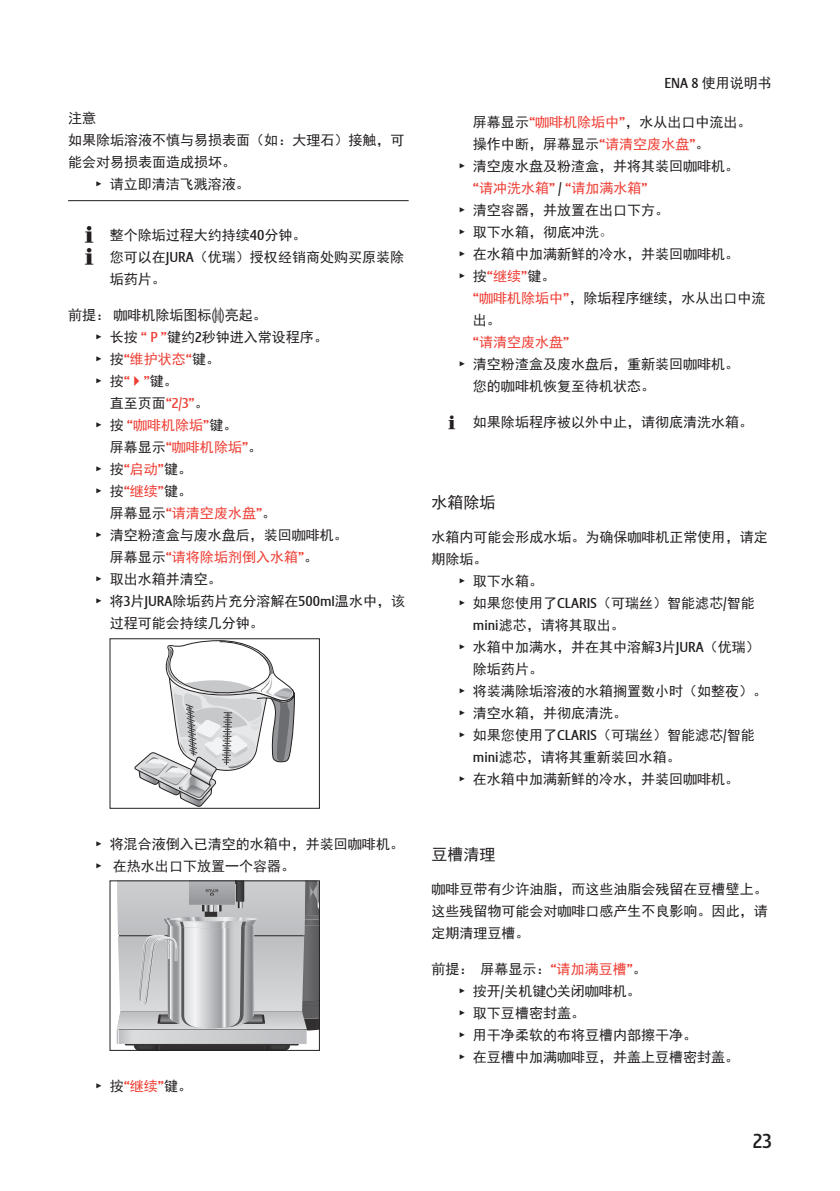
<style>
.page{position:relative;width:840px;height:1191px;background:#fff}
.page>*{position:absolute;margin:0;border:0;box-sizing:border-box;transform-origin:0 0}
.t1{font:20px "Stalemate Pro 2 J Medium";color:#231f20}
.Unterkapitel_Uebersc{font:16px "Sim Hei";color:#231f20}
.Aufforderung{font:14px/22px "Sim Hei";color:#231f20}
.Para{font:14px/22px "Sim Hei";color:#231f20}
.Resultat{font:14px/22px "Sim Hei";color:#231f20}
.Resultat-2{font:14px "Sim Hei";color:#ee3e34}
.Aufforderung_Letzte{font:14px "Sim Hei";color:#231f20}
.Voraussetzung{font:14px "Sim Hei";color:#231f20}
.Aufforderung-2{font:14px "Sim Hei";color:#ee3e34}
.Massnahme_Letzte{font:14px "Sim Hei";color:#231f20}
.t2{font:14px "Jura Pict 2006";color:#231f20}
.s1{font-family:"Jura Pict 2006"}
.s2{font-family:"Jura Pict 2006";font-size:17px}
.s3{font-family:"Stalemate LF"}
.s4{font-family:"Stalemate Pro 2 J Light"}
.s5{font-family:"Stalemate LF";color:#ee3e34}
.s6{font-family:"Jura Pict 2006";color:#231f20}
.s7{color:#231f20}
.s8{color:#ee3e34}
.s9{font-family:"Stalemate LF";color:#231f20}
.s10{font-family:"Adobe Song Std";font-weight:300}
</style>
<div class="page">
<hr style="left:68px;top:200px;width:340px;height:1px;background:#231f20">
<svg style="left:135px;top:640px;width:159px;height:166px"></svg>
<svg style="left:117px;top:882px;width:200px;height:166px;background:#bbbcbe"></svg>
<div style="left:110px;top:880px;width:209px;height:170px;border:1px solid #231f20"></div>
<p class="Para" style="left:68px;top:107px;width:29px">注意</p>
<p class="Para" style="left:68px;top:129px;width:337px">如果除垢溶液不慎与易损表面（如：大理石）接触，可能会对易损表面造成损坏。</p>
<p class="Massnahme_Letzte" style="left:96px;top:177px;width:155px"><span class="s1">T</span> 请立即清洁飞溅溶液。</p>
<p class="Para" style="left:85px;top:224px;width:222px"><span class="s2">E</span> 整个除垢过程大约持续<span class="s3">40</span>分钟。</p>
<p class="Para" style="left:110px;top:246px;width:296px;text-indent:-24px"><span class="s2">E</span> 您可以在<span class="s3">JURA</span>（优瑞）授权经销商处购买原装除垢药片。</p>
<p class="Voraussetzung" style="left:68px;top:308px;width:200px">前提：咖啡机除垢图标<span class="s4">(</span><span class="s1">%</span><span class="s4">)</span>亮起。</p>
<p class="Aufforderung" style="left:96px;top:326px;width:233px"><span class="s1">T</span> 长按 <span class="s5">“ P ”</span>键约<span class="s3">2</span>秒钟进入常设程序。</p>
<p class="Aufforderung-2" style="left:96px;top:352px;width:125px"><span class="s6">T</span> <span class="s7">按</span><span class="s3">“</span>维护状态<span class="s3">“</span><span class="s7">键。</span></p>
<p class="Aufforderung" style="left:96px;top:370px;width:83px"><span class="s1">T</span> 按<span class="s5">“ ”</span>键。</p>
<p class="Resultat" style="left:110px;top:392px;width:101px">直至页面<span class="s5">“2/3”</span>。</p>
<p class="Aufforderung-2" style="left:96px;top:418px;width:142px"><span class="s6">T</span> <span class="s7">按</span> <span class="s3">“</span>咖啡机除垢<span class="s3">”</span><span class="s7">键。</span></p>
<p class="Resultat" style="left:110px;top:436px;width:154px">屏幕显示<span class="s5">“</span><span class="s8">咖啡机除垢</span><span class="s5">”</span>。</p>
<p class="Aufforderung" style="left:96px;top:458px;width:97px"><span class="s1">T</span> 按<span class="s5">“</span><span class="s8">启动</span><span class="s5">”</span>键。</p>
<p class="Aufforderung" style="left:96px;top:480px;width:97px"><span class="s1">T</span> 按<span class="s5">“</span><span class="s8">继续</span><span class="s5">”</span>键。</p>
<p class="Resultat-2" style="left:110px;top:506px;width:168px"><span class="s7">屏幕显示</span><span class="s3">“</span>请清空废水盘<span class="s3">”</span><span class="s7">。</span></p>
<p class="Aufforderung" style="left:96px;top:524px;width:253px"><span class="s1">T</span> 清空粉渣盒与废水盘后，装回咖啡机。</p>
<p class="Resultat-2" style="left:110px;top:550px;width:210px"><span class="s7">屏幕显示</span><span class="s3">“</span>请将除垢剂倒入水箱<span class="s3">”</span><span class="s7">。</span></p>
<p class="Aufforderung" style="left:96px;top:568px;width:127px"><span class="s1">T</span> 取出水箱并清空。</p>
<p class="Aufforderung" style="left:110px;top:590px;width:297px;text-indent:-13px"><span class="s1">T</span> 将<span class="s3">3</span>片<span class="s3">JURA</span>除垢药片充分溶解在<span class="s3">500ml</span>温水中，该过程可能会持续几分钟。</p>
<p class="Aufforderung" style="left:96px;top:832px;width:309px"><span class="s1">T</span> 将混合液倒入已清空的水箱中，并装回咖啡机。</p>
<p class="Aufforderung" style="left:96px;top:854px;width:200px"><span class="s1">T</span> 在热水出口下放置一个容器。</p>
<p class="Aufforderung" style="left:96px;top:1074px;width:97px"><span class="s1">T</span> 按<span class="s5">“</span><span class="s8">继续</span><span class="s5">”</span>键。</p>
<p class="Para" style="left:664px;top:72px;width:109px"><span class="s3">ENA 8</span> 使用说明书</p>
<p class="Resultat" style="left:472px;top:111px;width:280px">屏幕显示<span class="s5">“</span><span class="s8">咖啡机除垢中</span><span class="s5">”</span>，水从出口中流出。</p>
<p class="Resultat" style="left:472px;top:133px;width:238px">操作中断，屏幕显示<span class="s5">“</span><span class="s8">请清空废水盘</span><span class="s5">”</span>。</p>
<p class="Aufforderung" style="left:459px;top:155px;width:281px"><span class="s1">T</span> 清空废水盘及粉渣盒，并将其装回咖啡机。</p>
<p class="Resultat-2" style="left:472px;top:181px;width:176px"><span class="s3">“</span>请冲洗水箱<span class="s3">”</span> <span class="s9">/</span> <span class="s3">“</span>请加满水箱<span class="s3">”</span></p>
<p class="Aufforderung" style="left:459px;top:199px;width:211px"><span class="s1">T</span> 清空容器，并放置在出口下方。</p>
<p class="Aufforderung" style="left:459px;top:221px;width:155px"><span class="s1">T</span> 取下水箱，彻底冲洗<span class="s10">。</span></p>
<p class="Aufforderung" style="left:459px;top:243px;width:281px"><span class="s1">T</span> 在水箱中加满新鲜的冷水，并装回咖啡机。</p>
<p class="Aufforderung" style="left:459px;top:265px;width:97px"><span class="s1">T</span> 按<span class="s5">“</span><span class="s8">继续</span><span class="s5">”</span>键。</p>
<p class="Resultat" style="left:472px;top:287px;width:294px"><span class="s5">“</span><span class="s8">咖啡机除垢中</span><span class="s5">”</span>，除垢程序继续，水从出口中流出。</p>
<p class="Resultat-2" style="left:472px;top:335px;width:98px"><span class="s3">“</span>请清空废水盘<span class="s3">”</span></p>
<p class="Aufforderung" style="left:459px;top:353px;width:281px"><span class="s1">T</span> 清空粉渣盒及废水盘后，重新装回咖啡机。</p>
<p class="Resultat" style="left:472px;top:375px;width:183px">您的咖啡机恢复至待机状态。</p>
<p class="t2" style="left:448px;top:414px;width:8px">E</p>
<p class="Para" style="left:472px;top:411px;width:282px">如果除垢程序被以外中止，请彻底清洗水箱。</p>
<p class="Unterkapitel_Uebersc" style="left:431px;top:495px;width:65px">水箱除垢</p>
<p class="Para" style="left:431px;top:526px;width:337px">水箱内可能会形成水垢。为确保咖啡机正常使用，请定期除垢。</p>
<p class="Aufforderung" style="left:459px;top:570px;width:85px"><span class="s1">T</span> 取下水箱。</p>
<p class="Aufforderung" style="left:472px;top:592px;width:283px;text-indent:-13px"><span class="s1">T</span> 如果您使用了<span class="s3">CLARIS</span>（可瑞丝）智能滤芯<span class="s3">/</span>智能<span class="s3">mini</span>滤芯，请将其取出。</p>
<p class="Aufforderung" style="left:472px;top:636px;width:288px;text-indent:-13px"><span class="s1">T</span> 水箱中加满水，并在其中溶解<span class="s3">3</span>片<span class="s3">JURA</span>（优瑞）除垢药片。</p>
<p class="Aufforderung" style="left:459px;top:680px;width:309px"><span class="s1">T</span> 将装满除垢溶液的水箱搁置数小时（如整夜）。</p>
<p class="Aufforderung" style="left:459px;top:702px;width:169px"><span class="s1">T</span> 清空水箱，并彻底清洗。</p>
<p class="Aufforderung" style="left:472px;top:724px;width:283px;text-indent:-13px"><span class="s1">T</span> 如果您使用了<span class="s3">CLARIS</span>（可瑞丝）智能滤芯<span class="s3">/</span>智能<span class="s3">mini</span>滤芯，请将其重新装回水箱。</p>
<p class="Aufforderung_Letzte" style="left:459px;top:772px;width:281px"><span class="s1">T</span> 在水箱中加满新鲜的冷水，并装回咖啡机。</p>
<p class="Unterkapitel_Uebersc" style="left:431px;top:846px;width:65px">豆槽清理</p>
<p class="Para" style="left:431px;top:877px;width:337px;text-align:justify">咖啡豆带有少许油脂，而这些油脂会残留在豆槽壁上。这些残留物可能会对咖啡口感产生不良影响。因此，请定期清理豆槽。</p>
<p class="Voraussetzung" style="left:431px;top:962px;width:217px">前提：屏幕显示：<span class="s5">“</span><span class="s8">请加满豆槽</span><span class="s5">”</span>。</p>
<p class="Aufforderung" style="left:459px;top:980px;width:182px"><span class="s1">T</span> 按开<span class="s3">/</span>关机键<span class="s1">Q</span>关闭咖啡机。</p>
<p class="Aufforderung" style="left:459px;top:1002px;width:127px"><span class="s1">T</span> 取下豆槽密封盖。</p>
<p class="Aufforderung" style="left:459px;top:1024px;width:239px"><span class="s1">T</span> 用干净柔软的布将豆槽内部擦干净。</p>
<p class="Aufforderung_Letzte" style="left:459px;top:1050px;width:281px"><span class="s1">T</span> 在豆槽中加满咖啡豆，并盖上豆槽密封盖。</p>
<h1 class="t1" style="left:752px;top:1129px;width:21px">23</h1>
</div>
